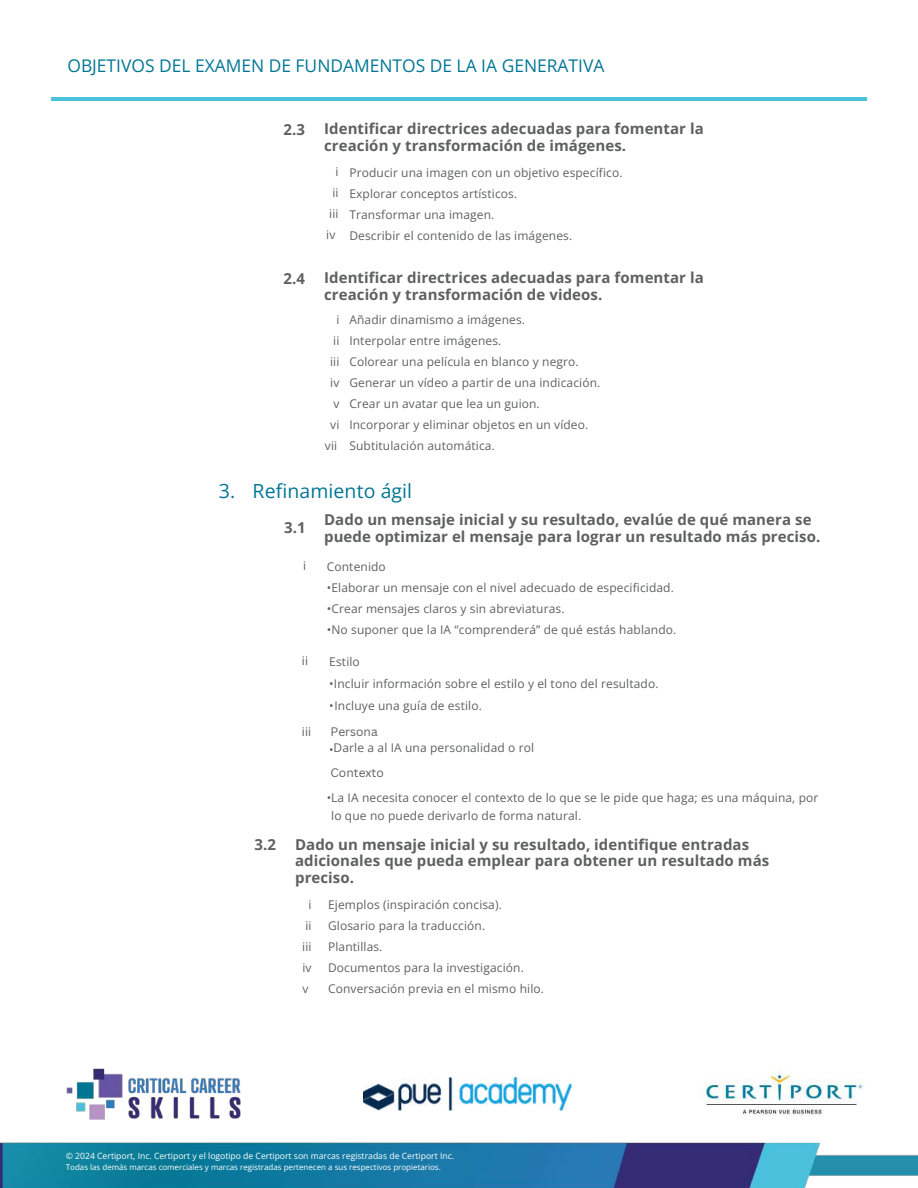
<style>
.page{position:relative;width:918px;height:1188px;background:#fff}
.page>*{position:absolute;margin:0;border:0;box-sizing:border-box;transform-origin:0 0}
.t1{font:19.5px "Open Sans";letter-spacing:.005em;color:#007694}
.t2{font:17.4px "Open Sans";color:#007694}
.t3{font:700 15px/16.8px "Open Sans";letter-spacing:.005em;color:#5f6060}
.t4{font:12px/21px "Open Sans";letter-spacing:.01em;color:#5f6060}
.t5{font:12px "Canva Sans";color:#5f6060}
.t6{font:8.55px "Open Sans";color:#fff}
.t7{font:7.95px "Open Sans";color:#fff}
</style>
<div class="page">
<hr style="left:50px;top:98px;width:818px;height:3px;background:#4ac2dd">
<img style="left:0;top:1142px;width:918px;height:46px">
<img style="left:66px;top:1068px;width:175px;height:52px">
<img style="left:363px;top:1078px;width:209px;height:33px">
<img style="left:701px;top:1070px;width:163px;height:46px">
<h2 class="t2" style="left:68px;top:53px;width:538px">OBJETIVOS DEL EXAMEN DE FUNDAMENTOS DE LA IA GENERATIVA</h2>
<p class="t3" style="left:284px;top:121px;width:23px">2.3</p>
<p class="t3" style="left:284px;top:269px;width:23px">2.4</p>
<p class="t3" style="left:324px;top:120px;width:381px">Identificar directrices adecuadas para fomentar la creación y transformación de imágenes.</p>
<p class="t4" style="left:326px;top:161px;width:14px;text-align:right">i<br>ii iii iv</p>
<p class="t4" style="left:349px;top:162px;width:275px">Producir una imagen con un objetivo específico.<br>Explorar conceptos artísticos.<br>Transformar una imagen.<br>Describir el contenido de las imágenes.</p>
<p class="t3" style="left:324px;top:269px;width:381px">Identificar directrices adecuadas para fomentar la creación y transformación de videos.</p>
<p class="t4" style="left:325px;top:309px;width:16px;text-align:right">i<br>ii iii iv v vi vii</p>
<p class="t4" style="left:349px;top:309px;width:252px">Añadir dinamismo a imágenes.<br>Interpolar entre imágenes.<br>Colorear una película en blanco y negro.<br>Generar un vídeo a partir de una indicación.<br>Crear un avatar que lea un guion.<br>Incorporar y eliminar objetos en un vídeo.<br>Subtitulación automática.</p>
<h1 class="t1" style="left:219px;top:477px;width:195px">3. Refinamiento ágil</h1>
<p class="t3" style="left:284px;top:519px;width:23px">3.1</p>
<p class="t4" style="left:303px;top:555px;width:5px">i</p>
<p class="t4" style="left:302px;top:650px;width:8px">ii</p>
<p class="t3" style="left:324px;top:511px;width:498px">Dado un mensaje inicial y su resultado, evalúe de qué manera se puede optimizar el mensaje para lograr un resultado más preciso.</p>
<p class="t4" style="left:327px;top:556px;width:61px">Contenido</p>
<p class="t4" style="left:327px;top:577px;width:349px">•Elaborar un mensaje con el nivel adecuado de especificidad.</p>
<p class="t4" style="left:327px;top:598px;width:239px">•Crear mensajes claros y sin abreviaturas.</p>
<p class="t4" style="left:327px;top:619px;width:351px">•No suponer que la IA “comprenderá” de qué estás hablando.</p>
<p class="t4" style="left:329px;top:651px;width:32px">Estilo</p>
<p class="t4" style="left:329px;top:673px;width:331px">•Incluir información sobre el estilo y el tono del resultado.</p>
<p class="t4" style="left:329px;top:695px;width:154px">•Incluye una guía de estilo.</p>
<p class="t3" style="left:255px;top:836px;width:23px">3.2</p>
<p class="t4" style="left:302px;top:721px;width:11px">iii</p>
<p class="t5" style="left:331px;top:724px;width:49px">Persona</p>
<p class="t5" style="left:331px;top:765px;width:55px">Contexto</p>
<p class="t4" style="left:329px;top:737px;width:206px">•Darle a al IA una personalidad o rol</p>
<p class="t4" style="left:331px;top:789px;width:489px;line-height:18px;text-indent:-4px">•La IA necesita conocer el contexto de lo que se le pide que haga; es una máquina, por lo que no puede derivarlo de forma natural.</p>
<p class="t3" style="left:295px;top:835px;width:476px">Dado un mensaje inicial y su resultado, identifique entradas adicionales que pueda emplear para obtener un resultado más preciso.</p>
<p class="t4" style="left:302px;top:894px;width:11px;text-align:center">i ii iii iv v</p>
<p class="t4" style="left:328px;top:894px;width:217px">Ejemplos (inspiración concisa).<br>Glosario para la traducción.<br>Plantillas.<br>Documentos para la investigación.<br>Conversación previa en el mismo hilo.</p>
<p class="t6" style="left:66px;top:1150px;width:390px">© 2024 Certiport, Inc. Certiport y el logotipo de Certiport son marcas registradas de Certiport Inc.</p>
<p class="t7" style="left:66px;top:1161px;width:376px">Todas las demás marcas comerciales y marcas registradas pertenecen a sus respectivos propietarios.</p>
</div>
